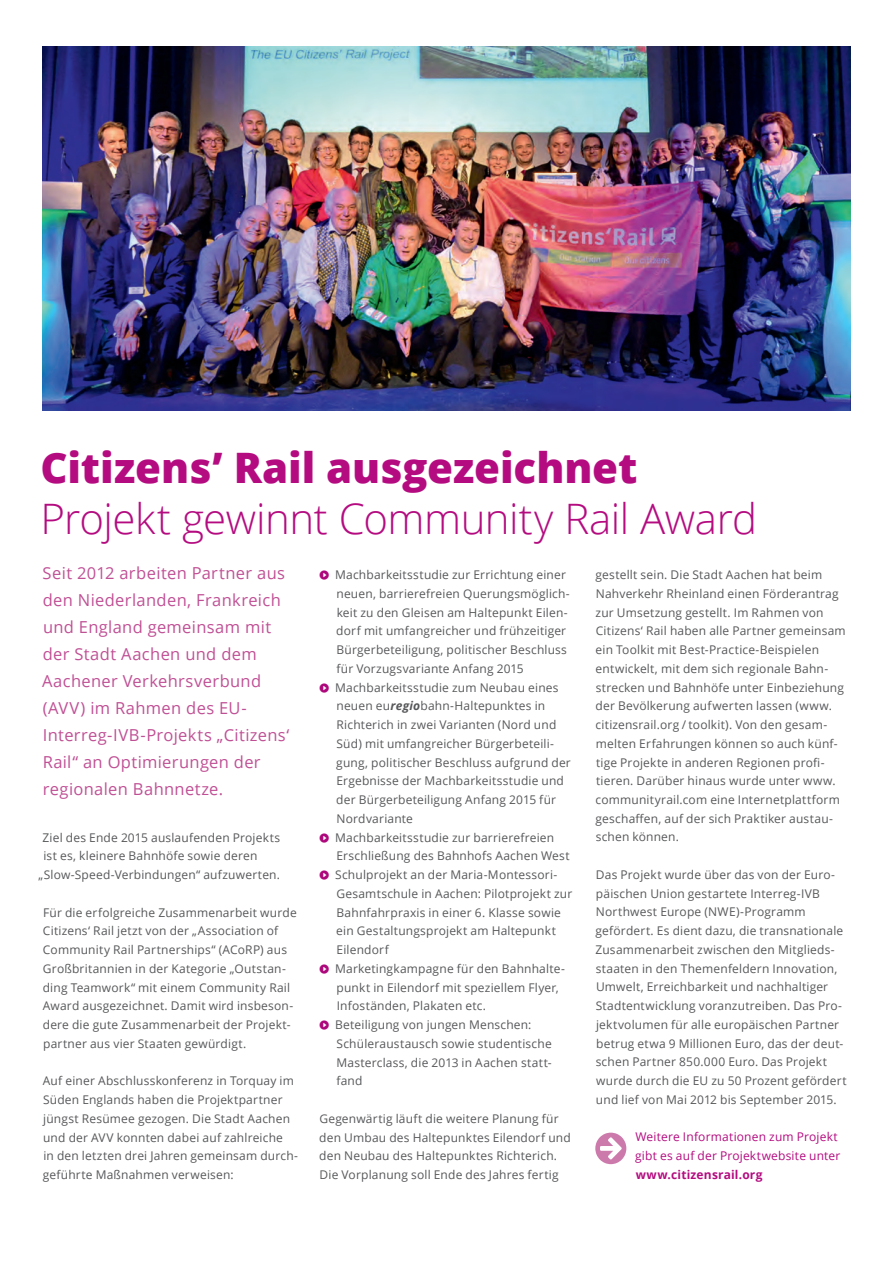
<style>
.page{position:relative;width:893px;height:1263px;background:#fff}
.page>*{position:absolute;margin:0;border:0;box-sizing:border-box;transform-origin:0 0}
.avv_Headlines_Extrab{font:300 42px "Open Sans";letter-spacing:-.01em;color:#b40c80}
.avv_Headlines_Extrab-2{font:800 42px "Open Sans";letter-spacing:-.005em;color:#b40c80}
.avv_Einleiter{font:16.5px/27px "Open Sans";letter-spacing:.02em;color:#c05095}
.avv_Fliess{font:12px/18.8px "Open Sans";letter-spacing:.015em;color:#57585a}
.avv_Fliess-2{font:12px/18.8px "Open Sans";letter-spacing:.015em;color:#b40c80}
.s1{font-weight:700;font-style:italic}
.s2{font-weight:700}
</style>
<div class="page">
<img style="left:43px;top:47px;width:807px;height:363px">
<svg style="left:595px;top:1133px;width:31px;height:31px"></svg>
<p class="avv_Headlines_Extrab-2" style="left:40px;top:436px;width:598px">Citizens’ Rail ausgezeichnet</p>
<p class="avv_Headlines_Extrab" style="left:40px;top:490px;width:718px">Projekt gewinnt Community Rail Award</p>
<p class="avv_Einleiter" style="left:43px;top:559px;width:244px">Seit 2012 arbeiten Partner aus den Niederlanden, Frankreich und England gemeinsam mit der Stadt Aachen und dem</p>
<p class="avv_Einleiter" style="left:42px;top:667px;width:249px">Aachener Verkehrsverbund (AVV) im Rahmen des EU-<br>Interreg-IVB-Projekts „Citizens‘<br>Rail“ an Optimierungen der regionalen Bahnnetze.</p>
<p class="avv_Fliess" style="left:43px;top:827px;width:239px">Ziel des Ende 2015 auslaufenden Projekts</p>
<p class="avv_Fliess" style="left:43px;top:846px;width:216px">ist es, kleinere Bahnhöfe sowie deren</p>
<p class="avv_Fliess" style="left:38px;top:865px;width:243px">„Slow-Speed-Verbindungen“ aufzuwerten.</p>
<p class="avv_Fliess" style="left:43px;top:902px;width:255px">Für die erfolgreiche Zusammenarbeit wurde Citizens‘ Rail jetzt von der „Association of Community Rail Partnerships“ (ACoRP) aus Großbritannien in der Kategorie „Outstan&shy;ding Teamwork“ mit einem Community Rail Award ausgezeichnet. Damit wird insbeson&shy;dere die gute Zusammenarbeit der Projekt&shy;partner aus vier Staaten gewürdigt.</p>
<p class="avv_Fliess" style="left:43px;top:1071px;width:257px">Auf einer Abschlusskonferenz in Torquay im Süden Englands haben die Projektpartner jüngst Resümee gezogen. Die Stadt Aachen und der AVV konnten dabei auf zahlreiche<br>in den letzten drei Jahren gemeinsam durch&shy;geführte Maßnahmen verweisen:</p>
<p class="avv_Fliess" style="left:335px;top:565px;width:236px">Machbarkeitsstudie zur Errichtung einer neuen, barrierefreien Querungsmöglich&shy;keit zu den Gleisen am Haltepunkt Eilen&shy;dorf mit umfangreicher und frühzeitiger Bürgerbeteiligung, politischer Beschluss für Vorzugsvariante Anfang 2015</p>
<p class="avv_Fliess" style="left:335px;top:677px;width:237px">Machbarkeitsstudie zum Neubau eines neuen eu<span class="s1">regio</span>bahn-Haltepunktes in Richterich in zwei Varianten (Nord und Süd) mit umfangreicher Bürgerbeteili&shy;gung, politischer Beschluss aufgrund der Ergebnisse der Machbarkeitsstudie und der Bürgerbeteiligung Anfang 2015 für Nordvariante</p>
<p class="avv_Fliess" style="left:335px;top:827px;width:236px">Machbarkeitsstudie zur barrierefreien<br>Erschließung des Bahnhofs Aachen West</p>
<p class="avv_Fliess" style="left:335px;top:865px;width:239px">Schulprojekt an der Maria-Montessori-Gesamtschule in Aachen: Pilotprojekt zur Bahnfahrpraxis in einer 6. Klasse sowie ein Gestaltungsprojekt am Haltepunkt Eilendorf</p>
<p class="avv_Fliess" style="left:335px;top:959px;width:231px">Marketingkampagne für den Bahnhalte&shy;punkt in Eilendorf mit speziellem Flyer,<br>Infoständen, Plakaten etc.</p>
<p class="avv_Fliess" style="left:335px;top:1015px;width:218px">Beteiligung von jungen Menschen:<br>Schüleraustausch sowie studentische<br>Masterclass, die 2013 in Aachen statt&shy;fand</p>
<p class="avv_Fliess" style="left:319px;top:1109px;width:253px">Gegenwärtig läuft die weitere Planung für den Umbau des Haltepunktes Eilendorf und den Neubau des Haltepunktes Richterich.</p>
<p class="avv_Fliess" style="left:320px;top:1165px;width:241px">Die Vorplanung soll Ende des Jahres fertig</p>
<p class="avv_Fliess" style="left:596px;top:565px;width:252px">gestellt sein. Die Stadt Aachen hat beim Nahverkehr Rheinland einen Förderantrag zur Umsetzung gestellt. Im Rahmen von Citizens‘ Rail haben alle Partner gemeinsam ein Toolkit mit Best-Practice-Beispielen entwickelt, mit dem sich regionale Bahn&shy;strecken und Bahnhöfe unter Einbeziehung der Bevölkerung aufwerten lassen (www. citizensrail.org / toolkit). Von den gesam&shy;melten Erfahrungen können so auch künf&shy;tige Projekte in anderen Regionen profi&shy;tieren. Darüber hinaus wurde unter www. communityrail.com eine Internetplattform geschaffen, auf der sich Praktiker austau&shy;schen können.</p>
<p class="avv_Fliess" style="left:595px;top:865px;width:253px">Das Projekt wurde über das von der Euro&shy;päischen Union gestartete Interreg-IVB Northwest Europe (NWE)-Programm gefördert. Es dient dazu, die transnationale Zusammenarbeit zwischen den Mitglieds&shy;staaten in den Themenfeldern Innovation, Umwelt, Erreichbarkeit und nachhaltiger Stadtentwicklung voranzutreiben. Das Pro&shy;jektvolumen für alle europäischen Partner betrug etwa 9 Millionen Euro, das der deut&shy;schen Partner 850.000 Euro. Das Projekt wurde durch die EU zu 50 Prozent gefördert und lief von Mai 2012 bis September 2015.</p>
<p class="avv_Fliess-2" style="left:635px;top:1127px;width:207px">Weitere Informationen zum Projekt gibt es auf der Projektwebsite unter <span class="s2">www.citizensrail.org</span></p>
</div>
